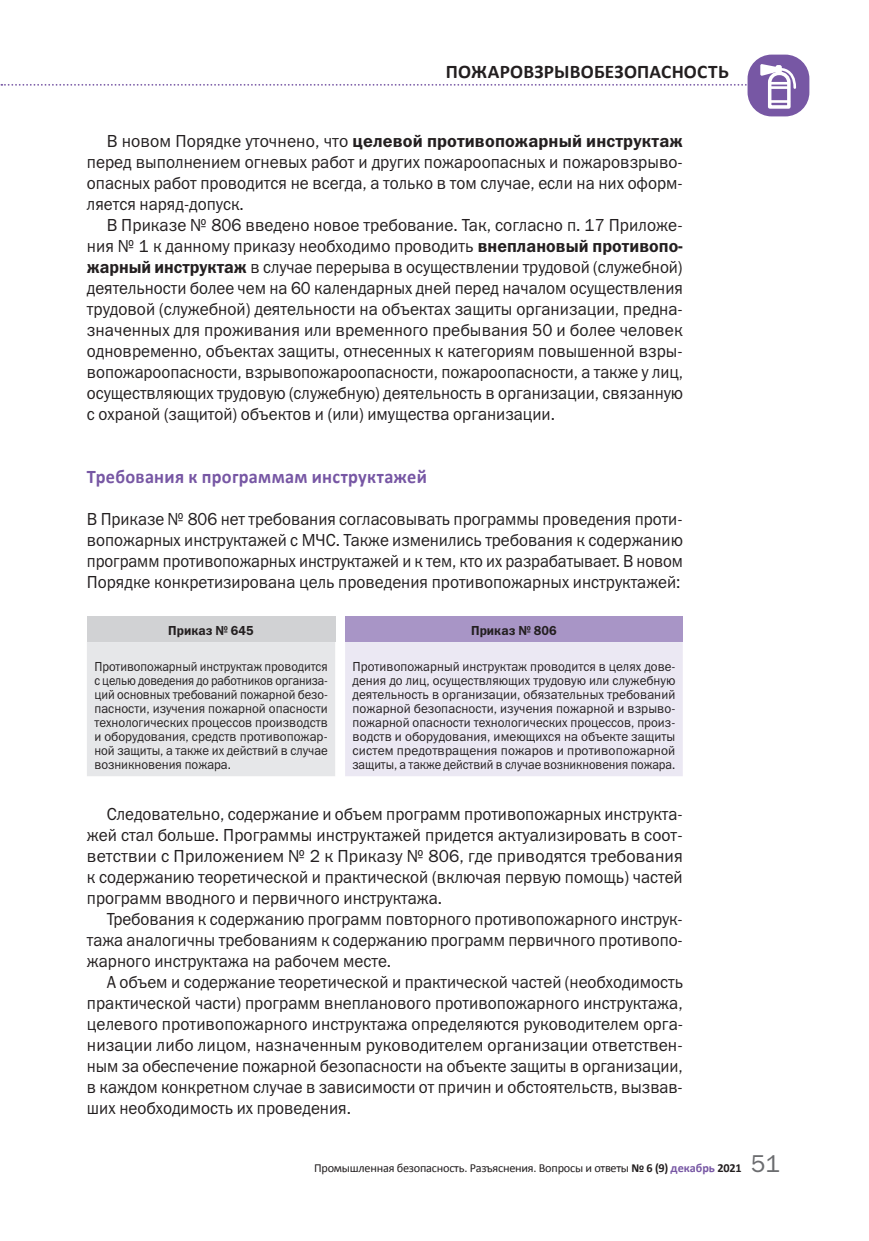
<style>
.page{position:relative;width:869px;height:1241px;background:#fff}
.page>*{position:absolute;margin:0;border:0;box-sizing:border-box;transform-origin:0 0}
.t1{font:700 19.25px "Calibri";letter-spacing:.015em;color:#7757a4;scale:.95 1}
.t2{font:700 19.25px "Calibri";letter-spacing:.015em;color:#231f20}
.t3{font:17.5px/21px "Franklin Gothic Book C";color:#231f20;text-align:justify;scale:.95 1}
.t4{font:17.5px/21px "Franklin Gothic Book C";color:#231f20;text-align:justify;scale:.96 1}
.t5{font:17.5px/21px "Franklin Gothic Book C";color:#231f20;text-align:justify;scale:.94 1}
.t6{font:17.5px "Franklin Gothic Demi C";letter-spacing:.005em;color:#231f20}
.t7{font:13.12px/14px "Franklin Gothic Book C";color:#231f20;text-align:justify;scale:.96 1}
.t8{font:13.12px/14px "Franklin Gothic Book C";color:#231f20;text-align:justify;scale:.93 1}
.t9{font:13.12px "Franklin Gothic Demi C";color:#231f20;scale:.95 1}
.t10{font:12.25px "Calibri";letter-spacing:-.02em;color:#231f20}
.s1{font-family:"Franklin Gothic Book C"}
.s2{font-family:"Franklin Gothic Demi C"}
.s3{font-weight:700}
.s4{font-weight:700;color:#7757a4}
.s5{font-family:"Franklin Gothic Book C";font-size:24.5px;color:#6c6d70}
</style>
<div class="page">
<svg style="left:1px;top:84px;width:746px;height:2px"></svg>
<div style="left:747px;top:55px;width:62px;height:61px;background:#7757a4;border-radius:24px"></div>
<svg style="left:760px;top:64px;width:36px;height:45px"></svg>
<div style="left:775px;top:65px;width:6px;height:8px;background:#fff;border-radius:2px"></div>
<div style="left:87px;top:616px;width:248px;height:26px;background:#d1d2d4"></div>
<div style="left:345px;top:616px;width:337px;height:26px;background:#a895c6"></div>
<div style="left:87px;top:642px;width:248px;height:134px;background:#e6e7e9"></div>
<div style="left:345px;top:642px;width:337px;height:134px;background:#ebe8f3"></div>
<p class="t2" style="left:445px;top:59px;width:284px">ПОЖАРОВЗРЫВОБЕЗОПАСНОСТЬ</p>
<p class="t6" style="left:107px;top:131px;width:577px"><span class="s1">В новом Порядке уточнено, что</span> целевой противопожарный инструктаж</p>
<p class="t4" style="left:87px;top:151px;width:622px">перед выполнением огневых работ и других пожароопасных и пожаровзрыво&shy;опасных работ проводится не всегда, а только в том случае, если на них оформ&shy;ляется наряд-допуск.</p>
<p class="t4" style="left:87px;top:214px;width:622px;text-indent:20px">В Приказе № 806 введено новое требование. Так, согласно п. 17 Приложе&shy;ния № 1 к данному приказу необходимо проводить <span class="s2">внеплановый противопо&shy;жарный инструктаж</span> в случае перерыва в осуществлении трудовой (служебной) деятельности более чем на 60 календарных дней перед началом осуществления трудовой (служебной) деятельности на объектах защиты организации, предна&shy;значенных для проживания или временного пребывания 50 и более человек одновременно, объектах защиты, отнесенных к категориям повышенной взры&shy;вопожароопасности, взрывопожароопасности, пожароопасности, а также у лиц, осуществляющих трудовую (служебную) деятельность в организации, связанную с охраной (защитой) объектов и (или) имущества организации.</p>
<p class="t1" style="left:87px;top:465px;width:359px">Требования к программам инструктажей</p>
<p class="t5" style="left:87px;top:508px;width:635px">В Приказе № 806 нет требования согласовывать программы проведения проти&shy;вопожарных инструктажей с МЧС. Также изменились требования к содержанию программ противопожарных инструктажей и к тем, кто их разрабатывает. В новом Порядке конкретизирована цель проведения противопожарных инструктажей:</p>
<p class="t9" style="left:168px;top:622px;width:91px">Приказ № 645</p>
<p class="t9" style="left:471px;top:622px;width:91px">Приказ № 806</p>
<p class="t8" style="left:94px;top:659px;width:252px">Противопожарный инструктаж проводится с целью доведения до работников организа&shy;ций основных требований пожарной безо&shy;пасности, изучения пожарной опасности технологических процессов производств и оборудования, средств противопожар&shy;ной защиты, а также их действий в случае возникновения пожара.</p>
<p class="t7" style="left:352px;top:659px;width:337px">Противопожарный инструктаж проводится в целях дове&shy;дения до лиц, осуществляющих трудовую или служебную деятельность в организации, обязательных требований пожарной безопасности, изучения пожарной и взрыво&shy;пожарной опасности технологических процессов, произ&shy;водств и оборудования, имеющихся на объекте защиты систем предотвращения пожаров и противопожарной защиты, а также действий в случае возникновения пожара.</p>
<p class="t3" style="left:87px;top:802px;width:628px;text-indent:20px">Следовательно, содержание и объем программ противопожарных инструкта&shy;жей стал больше. Программы инструктажей придется актуализировать в соот&shy;ветствии с Приложением № 2 к Приказу № 806, где приводятся требования к содержанию теоретической и практической (включая первую помощь) частей программ вводного и первичного инструктажа.</p>
<p class="t3" style="left:87px;top:907px;width:628px;text-indent:20px">Требования к содержанию программ повторного противопожарного инструк&shy;тажа аналогичны требованиям к содержанию программ первичного противопо&shy;жарного инструктажа на рабочем месте.</p>
<p class="t3" style="left:87px;top:970px;width:629px;text-indent:20px">А объем и содержание теоретической и практической частей (необходимость практической части) программ внепланового противопожарного инструктажа, целевого противопожарного инструктажа определяются руководителем орга&shy;низации либо лицом, назначенным руководителем организации ответствен&shy;ным за обеспечение пожарной безопасности на объекте защиты в организации, в каждом конкретном случае в зависимости от причин и обстоятельств, вызвав&shy;ших необходимость их проведения.</p>
<p class="t10" style="left:314px;top:1160px;width:467px">Промышленная безопасность. Разъяснения. Вопросы и ответы <span class="s3">№ 6 (9)</span> <span class="s4">декабрь</span> <span class="s3">2021</span> <span class="s5">51</span></p>
</div>
